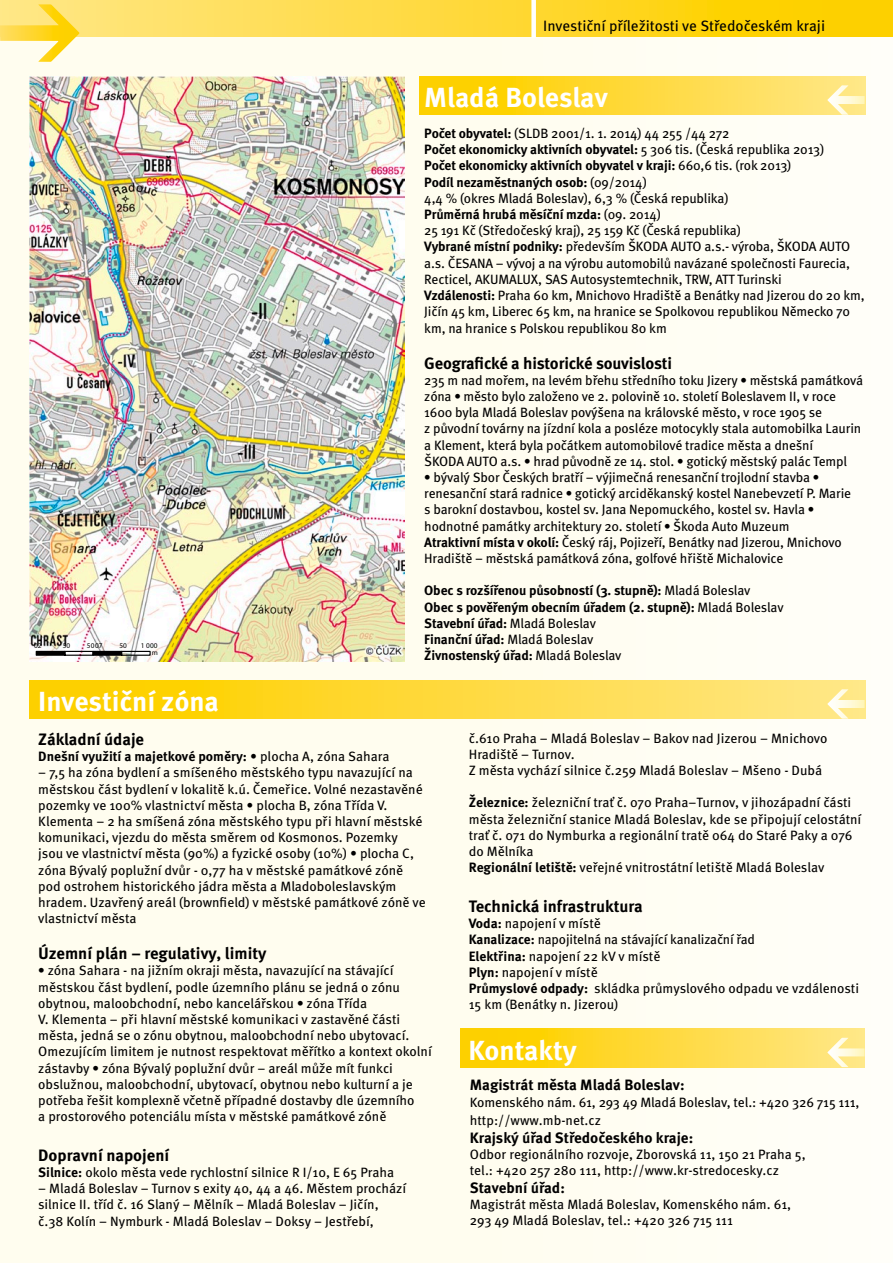
<style>
.page{position:relative;width:893px;height:1263px;background:#fffdf0}
.page>*{position:absolute;margin:0;border:0;box-sizing:border-box;transform-origin:0 0}
.t1{font:700 27.6px "Meta Pro";letter-spacing:-.005em;color:#fff}
.t2{font:700 16.5px "Meta Pro";letter-spacing:-.005em;color:#000}
.t3{font:700 15px "Meta Pro";color:#000}
.t4{font:15px "Meta Pro";color:#000}
.t5{font:13.5px/16.2px "Meta Pro";letter-spacing:-.005em;color:#000}
.t6{font:700 13.5px "Meta Pro";letter-spacing:-.01em;color:#000}
.t7{font:7.35px/7.1px "Myriad Pro";color:#000;text-align:right}
.s1{font-weight:700}
.s2{font-weight:400}
</style>
<div class="page">
<div style="left:0;top:0;width:893px;height:37px;background:linear-gradient(to right,#ffe688,#fece00)"></div>
<div style="left:531px;top:0;width:5px;height:38px;background:#fff"></div>
<img style="left:30px;top:76px;width:374px;height:585px">
<svg style="left:0;top:4px;width:80px;height:58px"></svg>
<div style="left:419px;top:76px;width:446px;height:38px;background:linear-gradient(to right,#fece00,#ffe789)"></div>
<div style="left:30px;top:680px;width:835px;height:39px;background:linear-gradient(to right,#fece00,#ffe78a)"></div>
<svg style="left:827px;top:85px;width:38px;height:30px"></svg>
<svg style="left:827px;top:689px;width:38px;height:30px"></svg>
<div style="left:461px;top:1029px;width:404px;height:38px;background:linear-gradient(to right,#fece00,#ffe789)"></div>
<svg style="left:827px;top:1038px;width:38px;height:29px"></svg>
<hr style="left:36px;top:651px;width:29px;height:4px;background:#000">
<div style="left:64px;top:651px;width:30px;height:5px;border:1px solid #000"></div>
<div style="left:36px;top:651px;width:29px;height:5px;border:1px solid #000"></div>
<hr style="left:93px;top:651px;width:29px;height:4px;background:#000">
<div style="left:121px;top:651px;width:30px;height:5px;border:1px solid #000"></div>
<div style="left:92px;top:651px;width:30px;height:5px;border:1px solid #000"></div>
<p class="t4" style="left:543px;top:16px;width:283px">Investiční příležitosti ve Středočeském kraji</p>
<p class="t7" style="left:34px;top:642px;width:9px">02</p>
<p class="t7" style="left:63px;top:642px;width:9px">50</p>
<p class="t7" style="left:87px;top:642px;width:17px">5007</p>
<p class="t7" style="left:120px;top:642px;width:9px">50</p>
<p class="t7" style="left:141px;top:642px;width:18px">1 000 m</p>
<p class="t1" style="left:38px;top:684px;width:182px">Investiční zóna</p>
<p class="t1" style="left:424px;top:80px;width:185px">Mladá Boleslav</p>
<p class="t5" style="left:424px;top:126px;width:307px"><span class="s1">Počet obyvatel:</span> (SLDB 2001/1. 1. 2014) 44 255 /44 272</p>
<p class="t6" style="left:424px;top:141px;width:401px">Počet ekonomicky aktivních obyvatel: <span class="s2">5 306 tis. (Česká republika 2013)</span></p>
<p class="t6" style="left:424px;top:157px;width:369px">Počet ekonomicky aktivních obyvatel v kraji: <span class="s2">660,6 tis. (rok 2013)</span></p>
<p class="t6" style="left:424px;top:173px;width:224px">Podíl nezaměstnaných osob: <span class="s2">(09/2014)</span></p>
<p class="t5" style="left:424px;top:190px;width:306px">4,4 % (okres Mladá Boleslav), 6,3 % (Česká republika)</p>
<p class="t6" style="left:424px;top:206px;width:238px">Průměrná hrubá měsíční mzda: <span class="s2">(09. 2014)</span></p>
<p class="t5" style="left:424px;top:223px;width:318px">25 191 Kč (Středočeský kraj), 25 159 Kč (Česká republika)</p>
<p class="t5" style="left:424px;top:239px;width:428px;text-align:justify"><span class="s1">Vybrané místní podniky:</span> především ŠKODA AUTO a.s.- výroba, ŠKODA AUTO a.s. ČESANA – vývoj a na výrobu automobilů navázané společnosti Faurecia, Recticel, AKUMALUX, SAS Autosystemtechnik, TRW, ATT Turinski</p>
<p class="t5" style="left:424px;top:288px;width:442px"><span class="s1">Vzdálenosti:</span> Praha 60 km, Mnichovo Hradiště a Benátky nad Jizerou do 20 km,<br>Jičín 45 km, Liberec 65 km, na hranice se Spolkovou republikou Německo 70 km, na hranice s Polskou republikou 80 km</p>
<p class="t2" style="left:424px;top:352px;width:249px">Geografické a historické souvislosti</p>
<p class="t5" style="left:424px;top:372px;width:440px">235 m nad mořem, na levém břehu středního toku Jizery <span class="s1">•</span> městská památková zóna <span class="s1">•</span> město bylo založeno ve 2. polovině 10. století Boleslavem II, v roce 1600 byla Mladá Boleslav povýšena na královské město, v roce 1905 se<br>z původní továrny na jízdní kola a posléze motocykly stala automobilka Laurin a Klement, která byla počátkem automobilové tradice města a dnešní<br>ŠKODA AUTO a.s. <span class="s1">•</span> hrad původně ze 14. stol. <span class="s1">•</span> gotický městský palác Templ</p>
<p class="t5" style="left:424px;top:469px;width:428px"><span class="s1">•</span> bývalý Sbor Českých bratří – výjimečná renesanční trojlodní stavba <span class="s1">• </span>renesanční stará radnice <span class="s1">•</span> gotický arciděkanský kostel Nanebevzetí P. Marie s barokní dostavbou, kostel sv. Jana Nepomuckého, kostel sv. Havla <span class="s1">• </span>hodnotné památky architektury 20. století <span class="s1">•</span> Škoda Auto Muzeum</p>
<p class="t5" style="left:424px;top:534px;width:419px"><span class="s1">Atraktivní místa v okolí:</span> Český ráj, Pojizeří, Benátky nad Jizerou, Mnichovo<br>Hradiště – městská památková zóna, golfové hřiště Michalovice</p>
<p class="t6" style="left:424px;top:582px;width:328px">Obec s rozšířenou působností (3. stupně): <span class="s2">Mladá Boleslav</span></p>
<p class="t6" style="left:424px;top:598px;width:361px">Obec s pověřeným obecním úřadem (2. stupně): <span class="s2">Mladá Boleslav</span></p>
<p class="t6" style="left:424px;top:614px;width:173px">Stavební úřad: <span class="s2">Mladá Boleslav</span></p>
<p class="t6" style="left:424px;top:631px;width:171px">Finanční úřad: <span class="s2">Mladá Boleslav</span></p>
<p class="t6" style="left:424px;top:647px;width:199px">Živnostenský úřad: <span class="s2">Mladá Boleslav</span></p>
<p class="t2" style="left:38px;top:729px;width:107px">Základní údaje</p>
<p class="t6" style="left:38px;top:748px;width:353px">Dnešní využití a majetkové poměry: <span class="s2">• plocha A, zóna Sahara</span></p>
<p class="t5" style="left:38px;top:765px;width:389px">– 7,5 ha zóna bydlení a smíšeného městského typu navazující na městskou část bydlení v lokalitě k.ú. Čemeřice. Volné nezastavěné pozemky ve 100% vlastnictví města • plocha B, zóna Třída V.<br>Klementa – 2 ha smíšená zóna městského typu při hlavní městské komunikaci, vjezdu do města směrem od Kosmonos. Pozemky jsou ve vlastnictví města (90%) a fyzické osoby (10%) • plocha C, zóna Bývalý poplužní dvůr - 0,77 ha v městské památkové zóně pod ostrohem historického jádra města a Mladoboleslavským hradem. Uzavřený areál (brownfield) v městské památkové zóně ve vlastnictví města</p>
<p class="t2" style="left:38px;top:943px;width:230px">Územní plán – regulativy, limity</p>
<p class="t5" style="left:38px;top:963px;width:395px"><span class="s1">•</span> zóna Sahara - na jižním okraji města, navazující na stávající městskou část bydlení, podle územního plánu se jedná o zónu obytnou, maloobchodní, nebo kancelářskou <span class="s1">•</span> zóna Třída<br>V. Klementa – při hlavní městské komunikaci v zastavěné části města, jedná se o zónu obytnou, maloobchodní nebo ubytovací.<br>Omezujícím limitem je nutnost respektovat měřítko a kontext okolní zástavby <span class="s1">•</span> zóna Bývalý poplužní dvůr – areál může mít funkci obslužnou, maloobchodní, ubytovací, obytnou nebo kulturní a je potřeba řešit komplexně včetně případné dostavby dle územního<br>a prostorového potenciálu místa v městské památkové zóně</p>
<p class="t2" style="left:38px;top:1144px;width:132px">Dopravní napojení</p>
<p class="t5" style="left:38px;top:1164px;width:357px"><span class="s1">Silnice:</span> okolo města vede rychlostní silnice R I/10, E 65 Praha</p>
<p class="t5" style="left:38px;top:1181px;width:369px">– Mladá Boleslav – Turnov s exity 40, 44 a 46. Městem prochází silnice II. tříd č. 16 Slaný – Mělník – Mladá Boleslav – Jičín, č.38 Kolín – Nymburk - Mladá Boleslav – Doksy – Jestřebí,</p>
<p class="t5" style="left:469px;top:730px;width:360px">č.610 Praha – Mladá Boleslav – Bakov nad Jizerou – Mnichovo<br>Hradiště – Turnov.<br>Z města vychází silnice č.259 Mladá Boleslav – Mšeno - Dubá</p>
<p class="t5" style="left:469px;top:795px;width:394px"><span class="s1">Železnice:</span> železniční trať č. 070 Praha–Turnov, v jihozápadní části města železniční stanice Mladá Boleslav, kde se připojují celostátní trať č. 071 do Nymburka a regionální tratě 064 do Staré Paky a 076 do Mělníka</p>
<p class="t5" style="left:469px;top:860px;width:357px"><span class="s1">Regionální letiště:</span> veřejné vnitrostátní letiště Mladá Boleslav</p>
<p class="t2" style="left:469px;top:896px;width:175px">Technická infrastruktura</p>
<p class="t5" style="left:469px;top:916px;width:133px"><span class="s1">Voda:</span> napojení v místě</p>
<p class="t5" style="left:469px;top:932px;width:288px"><span class="s1">Kanalizace:</span> napojitelná na stávající kanalizační řad</p>
<p class="t5" style="left:469px;top:948px;width:193px"><span class="s1">Elektřina:</span> napojení 22 kV v místě</p>
<p class="t5" style="left:469px;top:964px;width:130px"><span class="s1">Plyn:</span> napojení v místě</p>
<p class="t5" style="left:469px;top:980px;width:392px"><span class="s1">Průmyslové odpady:</span> skládka průmyslového odpadu ve vzdálenosti<br>15 km (Benátky n. Jizerou)</p>
<p class="t1" style="left:468px;top:1033px;width:110px">Kontakty</p>
<p class="t3" style="left:470px;top:1076px;width:216px">Magistrát města Mladá Boleslav:</p>
<p class="t5" style="left:470px;top:1094px;width:391px">Komenského nám. 61, 293 49 Mladá Boleslav, tel.: +420 326 715 111,</p>
<p class="t5" style="left:470px;top:1112px;width:133px">http://www.mb-net.cz</p>
<p class="t3" style="left:470px;top:1128px;width:225px">Krajský úřad Středočeského kraje:</p>
<p class="t5" style="left:470px;top:1146px;width:337px">Odbor regionálního rozvoje, Zborovská 11, 150 21 Praha 5, tel.: +420 257 280 111, http://www.kr-stredocesky.cz</p>
<p class="t3" style="left:470px;top:1178px;width:97px">Stavební úřad:</p>
<p class="t5" style="left:470px;top:1197px;width:323px">Magistrát města Mladá Boleslav, Komenského nám. 61,</p>
<p class="t5" style="left:470px;top:1213px;width:264px">293 49 Mladá Boleslav, tel.: +420 326 715 111</p>
</div>
